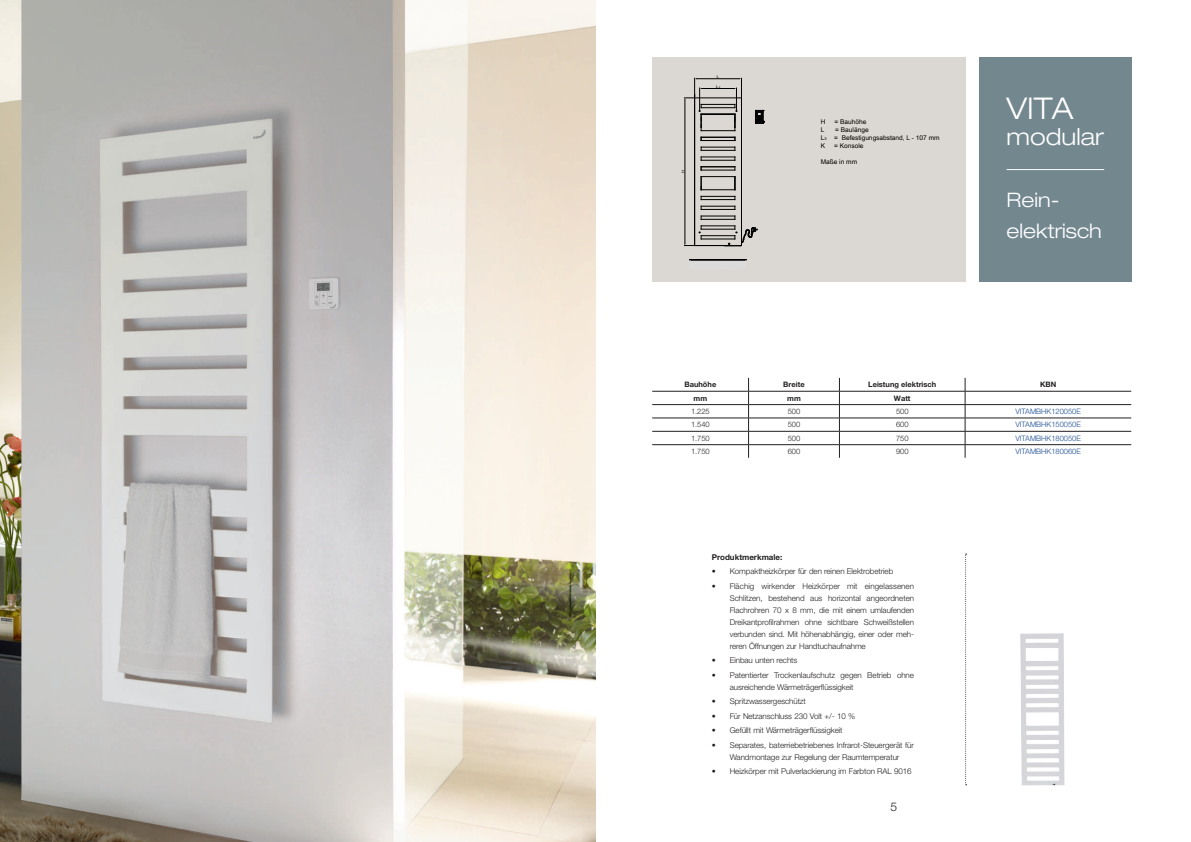
<style>
.page{position:relative;width:1191px;height:842px;background:#fff}
.page>*{position:absolute;margin:0;border:0;box-sizing:border-box;transform-origin:0 0}
.t1{font:300 expanded 30px "Helvetica Neue LT Pro";color:#fff}
.t2{font:300 expanded 23.5px "Helvetica Neue LT Pro";color:#fff}
.t3{font:300 expanded 20px/30.8px "Helvetica Neue LT Pro";color:#fff}
.t4{font:300 12px "Helvetica Neue LT Pro";color:#231f20}
.t5{font:300 8px/12px "Helvetica Neue LT Pro";letter-spacing:-.01em;color:#231f20;text-align:justify}
.t6{font:700 8px "Helvetica Neue LT Pro";color:#231f20}
.t7{font:300 7.5px "Helvetica Neue LT Pro";color:#16488f}
.t8{font:300 7.5px "Helvetica Neue LT Pro";color:#231f20}
.t9{font:700 7.5px "Helvetica Neue LT Pro";color:#231f20}
.t10{font:6.6px/7.8px "Arial Unicode MS Win Char Set FFFF V2 TT9 BF4 ACC At";color:#000}
.t11{font:6.5px/7.8px "Arial Unicode MS Win Char Set FFFF V2 TT9 BF4 ACC At";color:#000}
.t12{font:3.9px "Arial";color:#000}
.s1{font-size:2.6px}
.s2{font-size:6.5px}
.s3{font-size:3.9px}
</style>
<div class="page">
<svg style="left:965px;top:554px;width:1px;height:231px"></svg>
<div style="left:652px;top:57px;width:313px;height:224px;background:#dbd7d2"></div>
<img style="left:1020px;top:633px;width:44px;height:152px">
<hr style="left:652px;top:391px;width:96px;height:1px;background:#231f20">
<hr style="left:748px;top:391px;width:91px;height:1px;background:#231f20">
<hr style="left:839px;top:391px;width:126px;height:1px;background:#231f20">
<hr style="left:965px;top:391px;width:166px;height:1px;background:#231f20">
<hr style="left:652px;top:404px;width:96px;height:1px;background:#231f20">
<hr style="left:748px;top:404px;width:91px;height:1px;background:#231f20">
<hr style="left:839px;top:404px;width:126px;height:1px;background:#231f20">
<hr style="left:965px;top:404px;width:166px;height:1px;background:#231f20">
<hr style="left:652px;top:418px;width:96px;height:1px;background:#231f20">
<hr style="left:748px;top:418px;width:91px;height:1px;background:#231f20">
<hr style="left:839px;top:418px;width:126px;height:1px;background:#231f20">
<hr style="left:965px;top:418px;width:166px;height:1px;background:#231f20">
<hr style="left:652px;top:431px;width:96px;height:1px;background:#231f20">
<hr style="left:748px;top:431px;width:91px;height:1px;background:#231f20">
<hr style="left:839px;top:431px;width:126px;height:1px;background:#231f20">
<hr style="left:965px;top:431px;width:166px;height:1px;background:#231f20">
<hr style="left:652px;top:444px;width:96px;height:1px;background:#231f20">
<hr style="left:748px;top:444px;width:91px;height:1px;background:#231f20">
<svg style="left:748px;top:378px;width:1px;height:80px"></svg>
<hr style="left:839px;top:444px;width:126px;height:1px;background:#231f20">
<svg style="left:839px;top:378px;width:1px;height:80px"></svg>
<hr style="left:965px;top:444px;width:166px;height:1px;background:#231f20">
<svg style="left:964px;top:378px;width:1px;height:80px"></svg>
<div style="left:979px;top:57px;width:152px;height:224px;background:#73878f"></div>
<hr style="left:1006px;top:169px;width:98px;height:1px;background:#fff">
<hr style="left:741px;top:95px;width:1px;height:151px;background:#000">
<hr style="left:694px;top:95px;width:1px;height:151px;background:#000">
<hr style="left:701px;top:226px;width:34px;height:1px;background:#000">
<hr style="left:701px;top:206px;width:34px;height:1px;background:#000">
<hr style="left:701px;top:219px;width:34px;height:1px;background:#000">
<hr style="left:701px;top:209px;width:34px;height:1px;background:#000">
<hr style="left:701px;top:216px;width:34px;height:1px;background:#000">
<hr style="left:701px;top:199px;width:34px;height:1px;background:#000">
<hr style="left:701px;top:196px;width:34px;height:1px;background:#000">
<hr style="left:701px;top:236px;width:34px;height:1px;background:#000">
<hr style="left:701px;top:229px;width:34px;height:1px;background:#000">
<hr style="left:701px;top:239px;width:34px;height:1px;background:#000">
<hr style="left:694px;top:245px;width:36px;height:1px;background:#000">
<hr style="left:696px;top:79px;width:43px;height:1px;background:#000">
<hr style="left:701px;top:170px;width:34px;height:1px;background:#000">
<hr style="left:701px;top:108px;width:34px;height:1px;background:#000">
<hr style="left:701px;top:104px;width:34px;height:1px;background:#000">
<hr style="left:701px;top:167px;width:34px;height:1px;background:#000">
<hr style="left:701px;top:147px;width:34px;height:1px;background:#000">
<hr style="left:701px;top:150px;width:34px;height:1px;background:#000">
<hr style="left:701px;top:157px;width:34px;height:1px;background:#000">
<hr style="left:701px;top:160px;width:34px;height:1px;background:#000">
<hr style="left:701px;top:130px;width:34px;height:1px;background:#000">
<hr style="left:701px;top:140px;width:34px;height:1px;background:#000">
<hr style="left:701px;top:137px;width:34px;height:1px;background:#000">
<hr style="left:701px;top:190px;width:34px;height:1px;background:#000">
<hr style="left:694px;top:98px;width:47px;height:1px;background:#000">
<svg style="left:701px;top:177px;width:1px;height:13px"></svg>
<svg style="left:734px;top:177px;width:1px;height:13px"></svg>
<svg style="left:699px;top:226px;width:3px;height:13px"></svg>
<hr style="left:701px;top:88px;width:33px;height:1px;background:#000">
<div style="left:690px;top:260px;width:56px;height:9px;border:1px solid #dbdbdb"></div>
<hr style="left:690px;top:259px;width:56px;height:1px;background:#000">
<svg style="left:725px;top:226px;width:33px;height:21px"></svg>
<svg style="left:755px;top:110px;width:9px;height:14px"></svg>
<hr style="left:701px;top:176px;width:34px;height:1px;background:#000">
<svg style="left:734px;top:78px;width:8px;height:53px"></svg>
<hr style="left:701px;top:114px;width:34px;height:1px;background:#000">
<hr style="left:684px;top:100px;width:1px;height:144px;background:#000">
<svg style="left:684px;top:78px;width:18px;height:53px"></svg>
<img style="left:0;top:0;width:595px;height:842px">
<p class="t12" style="left:717px;top:74px;width:4px">L</p>
<p class="t12" style="left:716px;top:84px;width:6px">L<span class="s1">3</span></p>
<p class="t12" style="left:680px;top:173px;width:4px;rotate:-90deg">H</p>
<p class="t11" style="left:820px;top:118px;width:6px">H</p>
<p class="t11" style="left:834px;top:118px;width:33px">= Bauhöhe</p>
<p class="t11" style="left:820px;top:126px;width:5px">L</p>
<p class="t11" style="left:835px;top:126px;width:35px">= Baulänge</p>
<p class="t10" style="left:820px;top:134px;width:120px"><span class="s2">L</span><span class="s3">3</span> = Befestigungsabstand, L - 1 07 mm<br>K</p>
<p class="t11" style="left:858px;top:119px;width:6px">H<br>L</p>
<p class="t10" style="left:858px;top:135px;width:120px"><span class="s2">L</span><span class="s3">3</span> = Befestigungsabstand, L - 1 07 mm<br>K</p>
<p class="t10" style="left:834px;top:141px;width:31px">= Konsole</p>
<p class="t10" style="left:820px;top:157px;width:38px">Maße in mm</p>
<h1 class="t1" style="left:1006px;top:91px;width:68px">VITA</h1>
<h2 class="t2" style="left:1006px;top:123px;width:99px">modular</h2>
<h3 class="t3" style="left:1006px;top:184px;width:97px">Rein&shy;elektrisch</h3>
<p class="t9" style="left:684px;top:380px;width:33px">Bauhöhe</p>
<p class="t9" style="left:783px;top:380px;width:23px">Breite</p>
<p class="t9" style="left:868px;top:380px;width:70px">Leistung elektrisch</p>
<p class="t9" style="left:1040px;top:380px;width:18px">KBN</p>
<p class="t9" style="left:693px;top:393px;width:15px">mm</p>
<p class="t9" style="left:787px;top:393px;width:15px">mm</p>
<p class="t9" style="left:894px;top:393px;width:18px">Watt</p>
<p class="t8" style="left:691px;top:407px;width:20px">1.225</p>
<p class="t8" style="left:787px;top:407px;width:14px">500</p>
<p class="t8" style="left:896px;top:407px;width:14px">500</p>
<p class="t7" style="left:1015px;top:407px;width:67px">VITAMBHK120050E</p>
<p class="t8" style="left:691px;top:420px;width:20px">1.540</p>
<p class="t8" style="left:787px;top:420px;width:14px">500</p>
<p class="t8" style="left:896px;top:420px;width:14px">600</p>
<p class="t7" style="left:1015px;top:420px;width:67px">VITAMBHK150050E</p>
<p class="t8" style="left:691px;top:433px;width:20px">1.750</p>
<p class="t8" style="left:787px;top:433px;width:14px">500</p>
<p class="t8" style="left:896px;top:433px;width:14px">750</p>
<p class="t7" style="left:1015px;top:433px;width:67px">VITAMBHK180050E</p>
<p class="t8" style="left:691px;top:447px;width:20px">1.750</p>
<p class="t8" style="left:787px;top:447px;width:14px">600</p>
<p class="t8" style="left:896px;top:447px;width:14px">900</p>
<p class="t7" style="left:1015px;top:447px;width:67px">VITAMBHK180060E</p>
<p class="t6" style="left:711px;top:552px;width:72px">Produktmerkmale:</p>
<p class="t5" style="left:711px;top:565px;width:183px">• Kompaktheizkörper für den reinen Elektrobetrieb</p>
<p class="t5" style="left:729px;top:580px;width:186px;text-indent:-18px">• Flächig wirkender Heizkörper mit eingelassenen Schlitzen, bestehend aus horizontal angeordneten Flachrohren 70 x 8 mm, die mit einem umlaufenden Dreikantprofilrahmen ohne sichtbare Schweißstellen verbunden sind. Mit höhenabhängig, einer oder meh&shy;reren Öffnungen zur Handtuchaufnahme</p>
<p class="t5" style="left:711px;top:654px;width:87px">• Einbau unten rechts</p>
<p class="t5" style="left:729px;top:669px;width:186px;text-indent:-18px">• Patentierter Trockenlaufschutz gegen Betrieb ohne ausreichende Wärmeträgerflüssigkeit</p>
<p class="t5" style="left:711px;top:695px;width:96px">• Spritzwassergeschützt</p>
<p class="t5" style="left:711px;top:710px;width:145px">• Für Netzanschluss 230 Volt +/- 10 %</p>
<p class="t5" style="left:711px;top:724px;width:132px">• Gefüllt mit Wärmeträgerflüssigkeit</p>
<p class="t5" style="left:711px;top:739px;width:204px;text-align:center">• Separates, baterriebetriebenes Infrarot-Steuergerät für<br>Wandmontage zur Regelung der Raumtemperatur</p>
<p class="t5" style="left:711px;top:765px;width:201px">• Heizkörper mit Pulverlackierung im Farbton RAL 9016</p>
<h3 class="t4" style="left:890px;top:799px;width:8px">5</h3>
</div>
